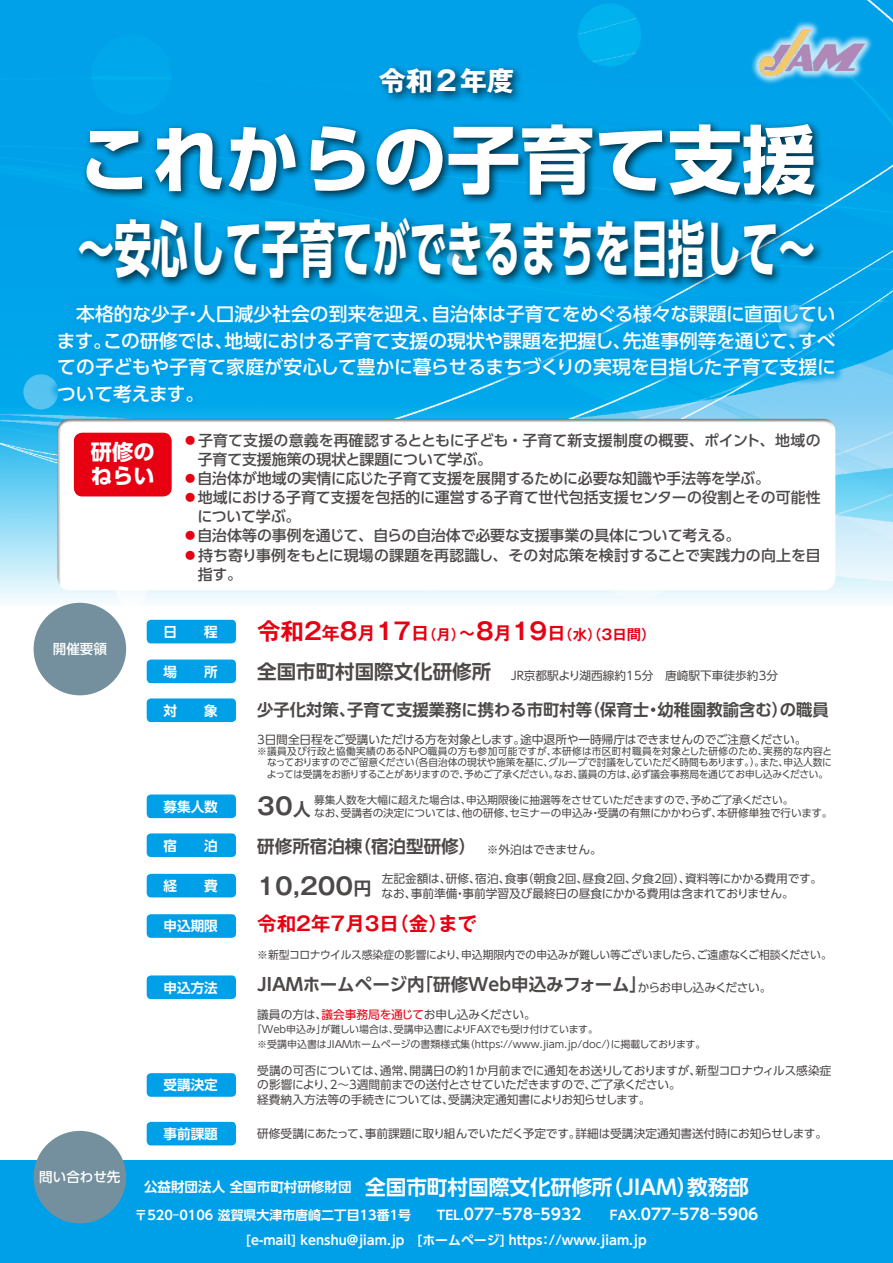
<style>
.page{position:relative;width:893px;height:1263px;background:#fff}
.page>*{position:absolute;margin:0;border:0;box-sizing:border-box;transform-origin:0 0}
.t1{font:700 73.8px "UD Shin Go Pr 6";color:#fff}
.t2{font:700 61.5px "UD Shin Go Pr 6";color:#fff;scale:.6 1}
.t3{font:700 27px "Gothic MB101 Pr 6";color:#fff}
.t4{font:700 23.4px "Gothic MB101 Pr 6 De";color:#4c4948}
.t5{font:700 21.3px/23.4px "UD Shin Go Pr 6";color:#fff}
.t6{font:700 20.55px "UD Shin Go Pr 6 De";color:#fff}
.t7{font:700 19.5px "Gothic MB101 Pr 6 De";color:#e60012}
.t8{font:500 18.75px/26.5px "UD Shin Go Pr 6";letter-spacing:-.005em;color:#fff;text-align:justify}
.t9{font:700 17.55px "UD Shin Go Pr 6 De";color:#4c4948}
.t10{font:700 16.5px "UD Shin Go Pr 6 De";color:#4c4948}
.t11{font:500 14.85px "UD Shin Go Pr 6";color:#4c4948}
.t12{font:700 14.4px "Gothic MB101 Pr 6 De";color:#e60012}
.t13{font:700 13.65px "UD Shin Go Pr 6 De";color:#fff}
.t14{font:500 13.5px "UD Shin Go Pr 6";color:#fff}
.t15{font:700 12.9px/25.7px "UD Shin Go Pr 6 De";color:#fff;text-align:center}
.t16{font:11.7px/14.9px "UD Shin Go Pr 6";letter-spacing:-.015em;color:#4c4948}
.t17{font:11.1px "UD Shin Go Pr 6";letter-spacing:-.015em;color:#4c4948}
.t18{font:10.65px/12.8px "UD Shin Go Pr 6";letter-spacing:-.015em;color:#4c4948}
.t19{font:10.05px/11.7px "UD Shin Go Pr 6";letter-spacing:-.025em;color:#4c4948;text-align:justify}
.t20{font:9.9px/14.9px "UD Shin Go Pr 6";color:#4c4948}
.s1{color:#e60012}
.s2{font-size:23.4px}
.s3{font-size:18px}
.s4{font-family:"UD Shin Go Pr 6 De";font-weight:700;font-size:19.5px}
.s5{font-family:"UD Shin Go Pr 6 De";font-size:17.55px}
.s6{font-family:"UD Shin Go Pr 6";font-weight:400;font-size:11.7px}
.s7{font-size:13.5px}
.s8{font-size:15.45px}
</style>
<div class="page">
<img style="left:0;top:0;width:893px;height:606px">
<div style="left:0;top:1161px;width:893px;height:102px;background:#00a0e9"></div>
<div style="left:34px;top:1131px;width:92px;height:92px;background:#748f9d;border-radius:50%"></div>
<div style="left:34px;top:603px;width:92px;height:92px;background:#748f9d;border-radius:50%"></div>
<div style="left:750px;top:20px;width:124px;height:65px;background:#fff;opacity:.75"></div>
<img style="left:760px;top:30px;width:104px;height:46px">
<div style="left:376px;top:63px;width:148px;height:41px;background:#000;opacity:.75"></div>
<div style="left:81px;top:119px;width:743px;height:87px;background:#000;opacity:.75"></div>
<div style="left:74px;top:214px;width:751px;height:76px;background:#000;opacity:.75"></div>
<div style="left:49px;top:295px;width:795px;height:117px;background:#00a0e9"></div>
<div style="left:147px;top:620px;width:89px;height:23px;background:#00a0e9;border-radius:4px"></div>
<div style="left:147px;top:659px;width:89px;height:24px;background:#00a0e9;border-radius:4px"></div>
<div style="left:147px;top:698px;width:89px;height:24px;background:#00a0e9;border-radius:4px"></div>
<div style="left:147px;top:794px;width:89px;height:24px;background:#00a0e9;border-radius:4px"></div>
<div style="left:147px;top:833px;width:89px;height:24px;background:#00a0e9;border-radius:4px"></div>
<div style="left:147px;top:874px;width:89px;height:23px;background:#00a0e9;border-radius:4px"></div>
<div style="left:147px;top:914px;width:89px;height:24px;background:#00a0e9;border-radius:4px"></div>
<div style="left:147px;top:975px;width:89px;height:24px;background:#00a0e9;border-radius:4px"></div>
<div style="left:147px;top:1073px;width:89px;height:24px;background:#00a0e9;border-radius:4px"></div>
<div style="left:147px;top:1122px;width:89px;height:23px;background:#00a0e9;border-radius:4px"></div>
<div style="left:56px;top:422px;width:780px;height:171px;background:#fff;opacity:.5"></div>
<div style="left:56px;top:419px;width:780px;height:168px;background:#fff"></div>
<div style="left:74px;top:433px;width:98px;height:63px;background:#e60012;border-radius:9px"></div>
<h3 class="t3" style="left:379px;top:58px;width:137px">令和２年度</h3>
<h1 class="t1" style="left:77px;top:99px;width:740px">これからの子育て支援</h1>
<h2 class="t2" style="left:77px;top:199px;width:1232px">～安心して子育てができるまちを目指して～</h2>
<h3 class="t8" style="left:57px;top:300px;width:781px">　本格的な少子・人口減少社会の到来を迎え、自治体は子育てをめぐる様々な課題に直面しています。この研修では、地域における子育て支援の現状や課題を把握し、先進事例等を通じて、すべての子どもや子育て家庭が安心して豊かに暮らせるまちづくりの実現を目指した子育て支援について考えます。</h3>
<h3 class="t5" style="left:91px;top:440px;width:65px">研修のねらい</h3>
<p class="t11" style="left:183px;top:428px;width:639px"><span class="s1">⃝</span>子育て支援の意義を再確認するとともに子ども・子育て新支援制度の概要、ポイント、地域の</p>
<p class="t11" style="left:198px;top:447px;width:296px">子育て支援施策の現状と課題について学ぶ。</p>
<p class="t11" style="left:183px;top:466px;width:589px"><span class="s1">⃝</span>自治体が地域の実情に応じた子育て支援を展開するために必要な知識や手法等を学ぶ。</p>
<p class="t11" style="left:183px;top:485px;width:639px"><span class="s1">⃝</span>地域における子育て支援を包括的に運営する子育て世代包括支援センターの役割とその可能性</p>
<p class="t11" style="left:197px;top:505px;width:105px">について学ぶ。</p>
<p class="t11" style="left:183px;top:524px;width:559px"><span class="s1">⃝</span>自治体等の事例を通じて、自らの自治体で必要な支援事業の具体について考える。</p>
<p class="t11" style="left:183px;top:543px;width:639px"><span class="s1">⃝</span>持ち寄り事例をもとに現場の課題を再認識し、その対応策を検討することで実践力の向上を目</p>
<p class="t11" style="left:198px;top:562px;width:46px">指す。</p>
<p class="t14" style="left:53px;top:638px;width:56px">開催要領</p>
<p class="t13" style="left:164px;top:621px;width:56px">日　　程</p>
<p class="t12" style="left:257px;top:623px;width:400px"><span class="s2">令和2</span><span class="s3">年</span><span class="s2">8</span><span class="s3">月</span><span class="s2">17</span><span class="s3">日</span>（月）<span class="s3">～</span><span class="s2">8</span><span class="s3">月</span><span class="s2">19</span><span class="s3">日</span>（水）（3日間）</p>
<p class="t13" style="left:164px;top:660px;width:56px">場　　所</p>
<p class="t16" style="left:257px;top:667px;width:522px"><span class="s4">全国市町村国際文化研修所　</span>JR京都駅より湖西線約15分　唐崎駅下車徒歩約3分</p>
<p class="t13" style="left:164px;top:699px;width:56px">対　　象</p>
<h3 class="t10" style="left:257px;top:696px;width:573px">少子化対策、子育て支援業務に携わる市町村等（保育士・幼稚園教諭含む）の職員</h3>
<p class="t16" style="left:257px;top:731px;width:551px">3日間全日程をご受講いただける方を対象とします。途中退所や一時帰庁はできませんのでご注意ください。</p>
<p class="t19" style="left:267px;top:745px;width:567px;text-indent:-10px">※議員及び行政と協働実績のあるNPO職員の方も参加可能ですが、本研修は市区町村職員を対象とした研修のため、実務的な内容となっておりますのでご留意ください（各自治体の現状や施策を基に、グループで討議をしていただく時間もあります。）。また、申込人数によっては受講をお断りすることがありますので、予めご了承ください。なお、議員の方は、必ず議会事務局を通じてお申し込みください。</p>
<p class="t13" style="left:164px;top:795px;width:56px">募集人数</p>
<h3 class="t4" style="left:257px;top:787px;width:55px">30<span class="s5">人</span></h3>
<p class="t18" style="left:314px;top:793px;width:520px">募集人数を大幅に超えた場合は、申込期限後に抽選等をさせていただきますので、予めご了承ください。<br>なお、受講者の決定については、他の研修、セミナーの申込み・受講の有無にかかわらず、本研修単独で行います。</p>
<p class="t13" style="left:164px;top:834px;width:56px">宿　　泊</p>
<h3 class="t9" style="left:257px;top:832px;width:346px">研修所宿泊棟（宿泊型研修） <span class="s6">※外泊はできません。</span></h3>
<p class="t13" style="left:164px;top:875px;width:56px">経　　費</p>
<h3 class="t4" style="left:257px;top:866px;width:115px">10,200<span class="s5">円</span></h3>
<p class="t16" style="left:382px;top:870px;width:442px">左記金額は、研修、宿泊、食事（朝食2回、昼食2回、夕食2回）、資料等にかかる費用です。なお、事前準備・事前学習及び最終日の昼食にかかる費用は含まれておりません。</p>
<p class="t13" style="left:164px;top:915px;width:56px">申込期限</p>
<h3 class="t7" style="left:257px;top:908px;width:221px">令和2年7月3日（金）まで</h3>
<p class="t17" style="left:257px;top:946px;width:576px">※新型コロナウイルス感染症の影響により、申込期限内での申込みが難しい等ございましたら、ご遠慮なくご相談ください。</p>
<p class="t13" style="left:164px;top:976px;width:56px">申込方法</p>
<h3 class="t9" style="left:257px;top:970px;width:516px">JIAMホームページ内「研修Web申込みフォーム」<span class="s6">からお申し込みください。</span></h3>
<p class="t16" style="left:257px;top:1006px;width:280px">議員の方は、<span class="s1">議会事務局を通じて</span>お申し込みください。</p>
<p class="t20" style="left:257px;top:1021px;width:450px;text-indent:-5px">「Web申込み」が難しい場合は、受講申込書によりFAXでも受け付けています。<br>※受講申込書はJIAMホームページの書類様式集（https：//www.jiam.jp/doc/）に掲載しております。</p>
<p class="t13" style="left:164px;top:1074px;width:56px">受講決定</p>
<p class="t16" style="left:257px;top:1062px;width:576px">受講の可否については、通常、開講日の約1か月前までに通知をお送りしておりますが、新型コロナウィルス感染症の影響により、2～3週間前までの送付とさせていただきますので、ご了承ください。<br>経費納入方法等の手続きについては、受講決定通知書によりお知らせします。</p>
<p class="t13" style="left:164px;top:1123px;width:56px">事前課題</p>
<p class="t16" style="left:257px;top:1126px;width:571px">研修受講にあたって、事前課題に取り組んでいただく予定です。詳細は受講決定通知書送付時にお知らせします。</p>
<p class="t14" style="left:39px;top:1166px;width:83px">問い合わせ先</p>
<h3 class="t6" style="left:144px;top:1170px;width:606px"><span class="s7">公益財団法人 全国市町村研修財団　</span>全国市町村国際文化研修所（JIAM）教務部</h3>
<p class="t15" style="left:135px;top:1202px;width:625px">〒520‒0106 滋賀県大津市唐崎二丁目13番1号　　TEL.<span class="s8">077‒578‒5932　</span>　FAX.<span class="s8">077‒578‒5906 </span>[e-mail] kenshu@jiam.jp　[ホームページ] https：//www.jiam.jp</p>
</div>
